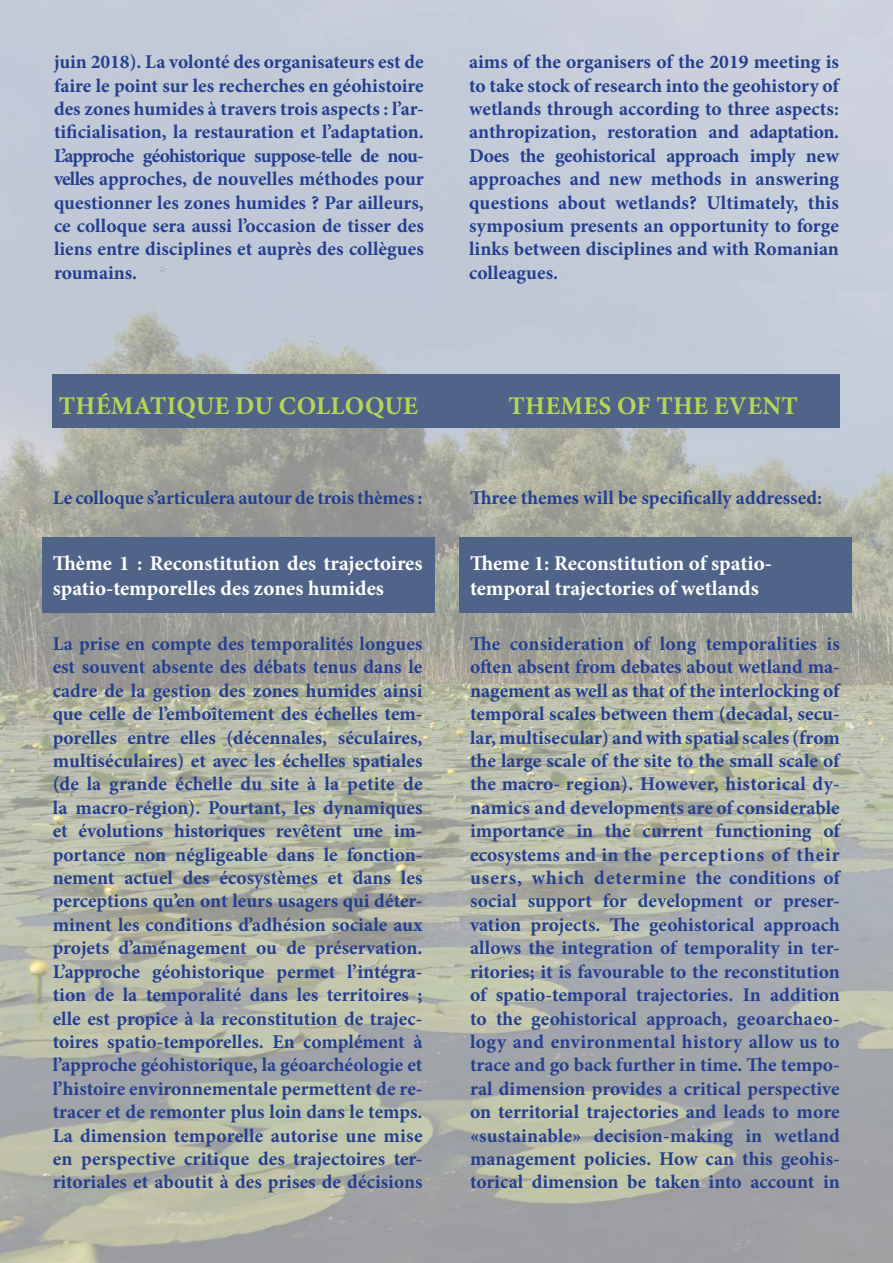
<style>
.page{position:relative;width:893px;height:1263px;background:#fff}
.page>*{position:absolute;margin:0;border:0;box-sizing:border-box;transform-origin:0 0}
.t1{font:700 25.5px "Minion Pro";letter-spacing:.01em;color:#b7d555}
.t2{font:700 21px/25.2px "Minion Pro";letter-spacing:.01em;color:#fff}
.t3{font:700 19.5px/23.4px "Minion Pro";color:#253f8e;text-align:justify}
</style>
<div class="page">
<img style="left:0;top:0;width:893px;height:1263px">
<div style="left:53px;top:375px;width:787px;height:53px;background:#50648a"></div>
<div style="left:459px;top:537px;width:393px;height:75px;background:#50648a"></div>
<div style="left:43px;top:537px;width:392px;height:75px;background:#50648a"></div>
<p class="t3" style="left:54px;top:50px;width:371px">juin 2018). La volonté des organisateurs est de faire le point sur les recherches en géohistoire des zones humides à travers trois aspects : l’ar&shy;tificialisation, la restauration et l’adaptation.<br>L’approche géohistorique suppose-telle de nou&shy;velles approches, de nouvelles méthodes pour questionner les zones humides ? Par ailleurs, ce colloque sera aussi l’occasion de tisser des liens entre disciplines et auprès des collègues roumains.</p>
<p class="t3" style="left:469px;top:50px;width:373px">aims of the organisers of the 2019 meeting is to take stock of research into the geohistory of wetlands through according to three aspects: anthropization, restoration and adaptation.<br>Does the geohistorical approach imply new approaches and new methods in answering questions about wetlands? Ultimately, this symposium presents an opportunity to forge links between disciplines and with Romanian colleagues.</p>
<h1 class="t1" style="left:59px;top:388px;width:361px">THÉMATIQUE DU COLLOQUE</h1>
<h1 class="t1" style="left:509px;top:388px;width:291px">THEMES OF THE EVENT</h1>
<p class="t3" style="left:53px;top:486px;width:371px">Le colloque s’articulera autour de trois thèmes :</p>
<p class="t2" style="left:53px;top:550px;width:371px">Thème 1 : Reconstitution des trajectoires spatio-temporelles des zones humides</p>
<p class="t3" style="left:53px;top:632px;width:371px">La prise en compte des temporalités longues est souvent absente des débats tenus dans le cadre de la gestion des zones humides ainsi que celle de l’emboîtement des échelles tem&shy;porelles entre elles (décennales, séculaires, multiséculaires) et avec les échelles spatiales (de la grande échelle du site à la petite de la macro-région). Pourtant, les dynamiques et évolutions historiques revêtent une im&shy;portance non négligeable dans le fonction&shy;nement actuel des écosystèmes et dans les perceptions qu’en ont leurs usagers qui déter&shy;minent les conditions d’adhésion sociale aux projets d’aménagement ou de préservation.<br>L’approche géohistorique permet l’intégra&shy;tion de la temporalité dans les territoires ; elle est propice à la reconstitution de trajec&shy;toires spatio-temporelles. En complément à l’approche géohistorique, la géoarchéologie et l’histoire environnementale permettent de re&shy;tracer et de remonter plus loin dans le temps.<br>La dimension temporelle autorise une mise en perspective critique des trajectoires ter&shy;ritoriales et aboutit à des prises de décisions</p>
<p class="t3" style="left:470px;top:486px;width:354px">Three themes will be specifically addressed:</p>
<p class="t2" style="left:470px;top:550px;width:303px">Theme 1: Reconstitution of spatio&shy;temporal trajectories of wetlands</p>
<p class="t3" style="left:470px;top:632px;width:373px">The consideration of long temporalities is often absent from debates about wetland ma&shy;nagement as well as that of the interlocking of temporal scales between them (decadal, secu&shy;lar, multisecular) and with spatial scales (from the large scale of the site to the small scale of the macro- region). However, historical dy&shy;namics and developments are of considerable importance in the current functioning of ecosystems and in the perceptions of their users, which determine the conditions of social support for development or preser&shy;vation projects. The geohistorical approach allows the integration of temporality in ter&shy;ritories; it is favourable to the reconstitution of spatio-temporal trajectories. In addition to the geohistorical approach, geoarchaeo&shy;logy and environmental history allow us to trace and go back further in time. The tempo&shy;ral dimension provides a critical perspective on territorial trajectories and leads to more «sustainable» decision-making in wetland management policies. How can this geohis&shy;torical dimension be taken into account in</p>
</div>
